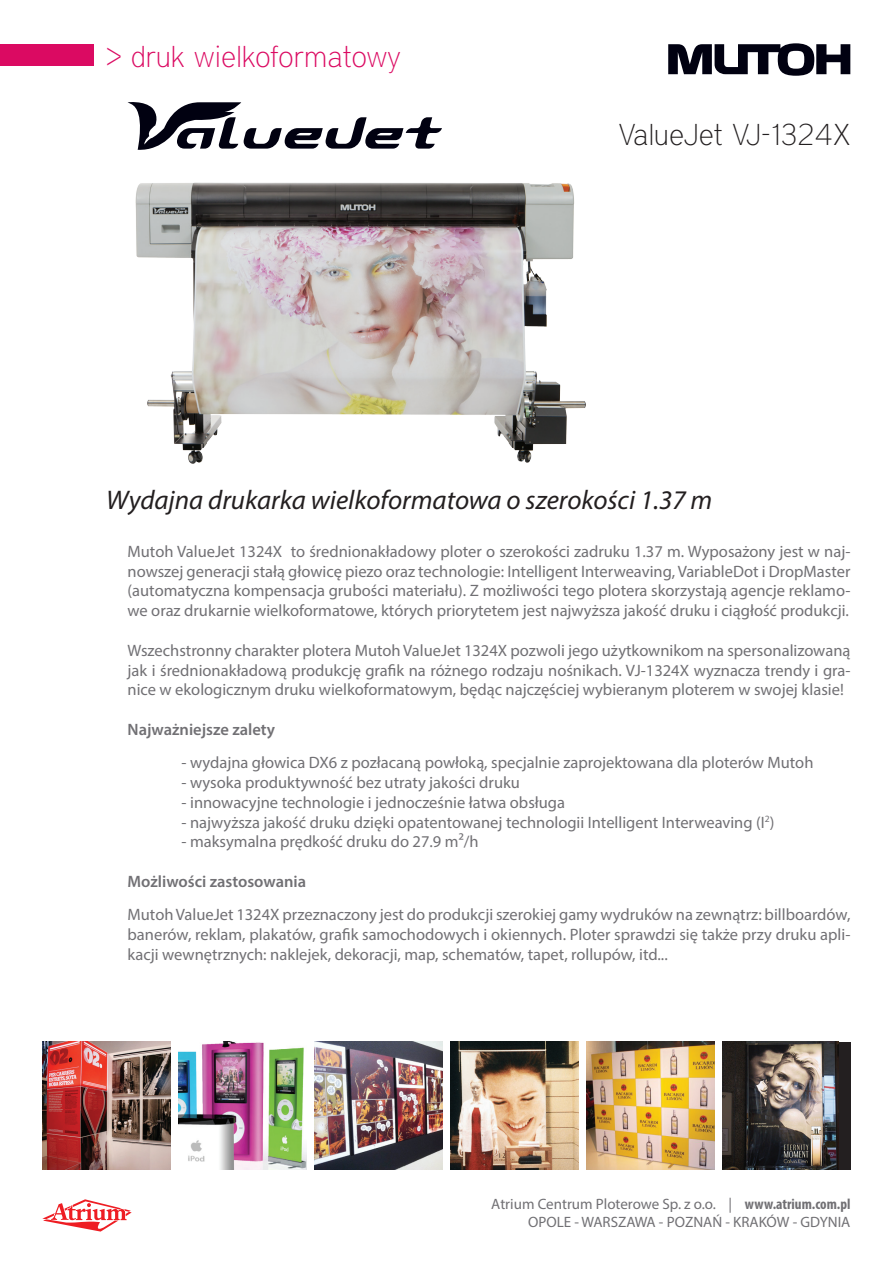
<style>
.page{position:relative;width:893px;height:1263px;background:#fff}
.page>*{position:absolute;margin:0;border:0;box-sizing:border-box;transform-origin:0 0}
.t1{font:100 30px "District";color:#db0a62}
.t2{font:100 30px "District";color:#231f20}
.t3{font:italic 27px "Myriad Pro";color:#231f20}
.t4{font:16.5px/19.8px "Myriad Pro";color:#717074;text-align:justify}
.t5{font:600 16.5px "Myriad Pro";color:#717074}
.t6{font:15px/18px "Myriad Pro";color:#717074;text-align:right}
.s1{font-weight:700;font-stretch:condensed}
</style>
<div class="page">
<img style="left:135px;top:182px;width:451px;height:282px">
<img style="left:587px;top:1042px;width:127px;height:127px">
<img style="left:451px;top:1042px;width:127px;height:127px">
<img style="left:315px;top:1042px;width:127px;height:127px">
<img style="left:179px;top:1042px;width:127px;height:127px">
<img style="left:43px;top:1042px;width:127px;height:127px">
<div style="left:723px;top:1042px;width:127px;height:127px;background:#231f20"></div>
<img style="left:723px;top:1042px;width:115px;height:127px">
<div style="left:0;top:45px;width:94px;height:21px;background:#db0a62"></div>
<svg style="left:128px;top:102px;width:314px;height:48px"></svg>
<svg style="left:668px;top:43px;width:182px;height:33px"></svg>
<svg style="left:42px;top:1199px;width:90px;height:32px"></svg>
<h1 class="t1" style="left:106px;top:39px;width:296px">&gt; druk wielkoformatowy</h1>
<h1 class="t2" style="left:618px;top:117px;width:233px">ValueJet VJ-1324X</h1>
<h2 class="t3" style="left:106px;top:483px;width:608px">Wydajna drukarka wielkoformatowa o szerokości 1.37 m</h2>
<p class="t4" style="left:128px;top:541px;width:724px">Mutoh ValueJet 1324X to średnionakładowy ploter o szerokości zadruku 1.37 m. Wyposażony jest w naj&shy;nowszej generacji stałą głowicę piezo oraz technologie: Intelligent Interweaving, VariableDot i DropMaster (automatyczna kompensacja grubości materiału). Z możliwości tego plotera skorzystają agencje reklamo&shy;we oraz drukarnie wielkoformatowe, których priorytetem jest najwyższa jakość druku i ciągłość produkcji.</p>
<p class="t4" style="left:128px;top:640px;width:724px">Wszechstronny charakter plotera Mutoh ValueJet 1324X pozwoli jego użytkownikom na spersonalizowaną jak i średnionakładową produkcję grafik na różnego rodzaju nośnikach. VJ-1324X wyznacza trendy i gra&shy;nice w ekologicznym druku wielkoformatowym, będąc najczęściej wybieranym ploterem w swojej klasie!</p>
<p class="t5" style="left:128px;top:719px;width:149px">Najważniejsze zalety</p>
<p class="t4" style="left:182px;top:752px;width:633px">- wydajna głowica DX6 z pozłacaną powłoką, specjalnie zaprojektowana dla ploterów Mutoh</p>
<p class="t4" style="left:182px;top:772px;width:340px">- wysoka produktywność bez utraty jakości druku</p>
<p class="t4" style="left:182px;top:792px;width:385px">- innowacyjne technologie i jednocześnie łatwa obsługa</p>
<p class="t4" style="left:182px;top:812px;width:594px">- najwyższa jakość druku dzięki opatentowanej technologii Intelligent Interweaving (I<sup>2</sup>)</p>
<p class="t4" style="left:182px;top:832px;width:299px">- maksymalna prędkość druku do 27.9 m²/h</p>
<p class="t5" style="left:128px;top:871px;width:180px">Możliwości zastosowania</p>
<p class="t4" style="left:128px;top:905px;width:724px">Mutoh ValueJet 1324X przeznaczony jest do produkcji szerokiej gamy wydruków na zewnątrz: billboardów, banerów, reklam, plakatów, grafik samochodowych i okiennych. Ploter sprawdzi się także przy druku apli&shy;kacji wewnętrznych: naklejek, dekoracji, map, schematów, tapet, rollupów, itd...</p>
<p class="t6" style="left:491px;top:1195px;width:361px">Atrium Centrum Ploterowe Sp. z o.o. | <span class="s1">www.atrium.com.pl<br></span>OPOLE - WARSZAWA - POZNAŃ - KRAKÓW - GDYNIA</p>
</div>
